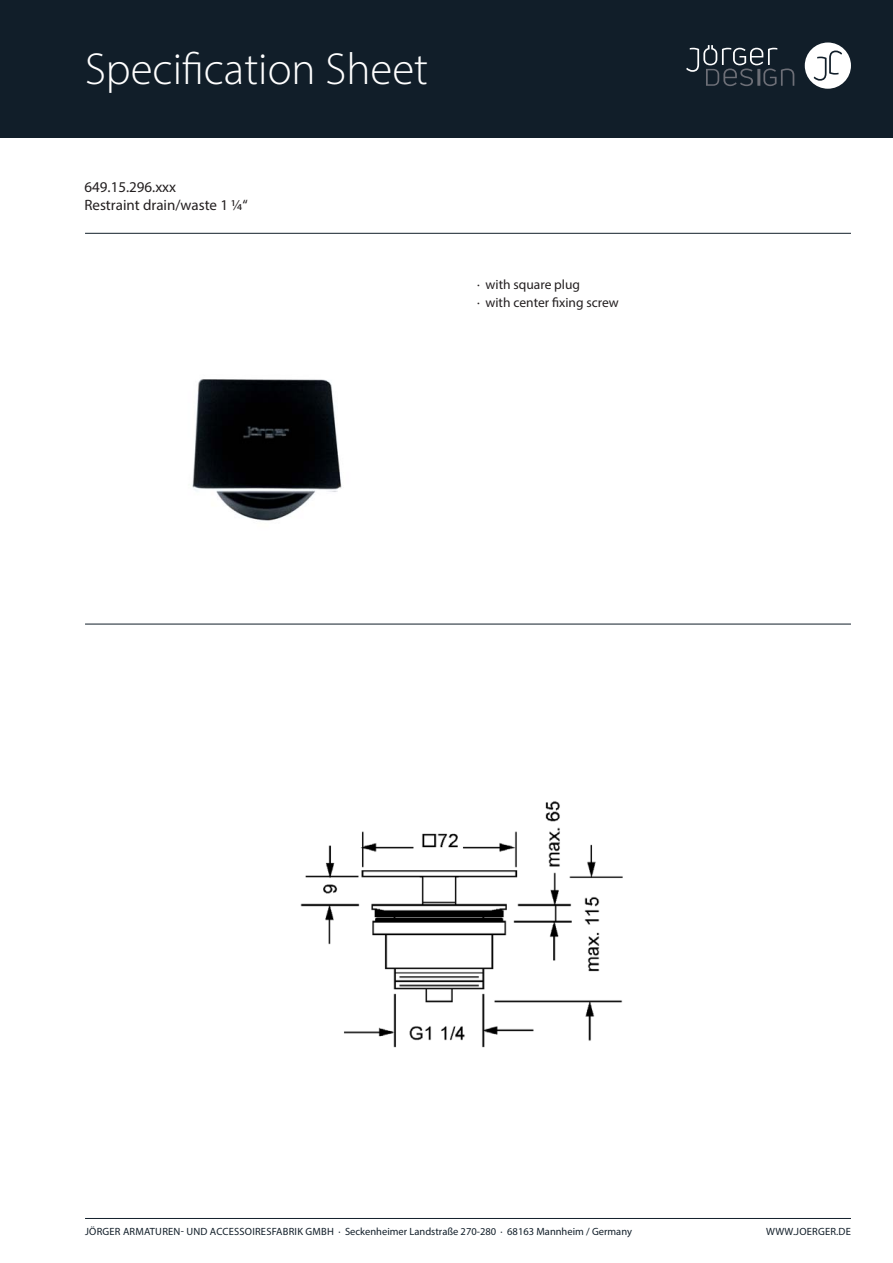
<style>
.page{position:relative;width:893px;height:1263px;background:#fff}
.page>*{position:absolute;margin:0;border:0;box-sizing:border-box;transform-origin:0 0}
.t1{font:300 45px "Myriad Pro";color:#fff}
.t2{font:15px/18px "Myriad Pro";color:#231f20}
.t3{font:13.5px/18px "Myriad Pro";color:#231f20}
.t4{font:10.5px "Myriad Pro";letter-spacing:.005em;color:#111e29}
</style>
<div class="page">
<div style="left:0;top:0;width:893px;height:138px;background:#111e29"></div>
<div style="left:805px;top:43px;width:46px;height:46px;background:#fff;border-radius:50%"></div>
<svg style="left:814px;top:51px;width:28px;height:30px"></svg>
<svg style="left:686px;top:45px;width:108px;height:41px"></svg>
<hr style="left:85px;top:1218px;width:766px;height:1px;background:#111e29">
<hr style="left:85px;top:233px;width:766px;height:1px;background:#111e29">
<hr style="left:85px;top:624px;width:766px;height:1px;background:#111e29">
<img style="left:192px;top:379px;width:150px;height:142px">
<img style="left:300px;top:801px;width:323px;height:247px">
<h1 class="t1" style="left:85px;top:52px;width:345px">Specification Sheet</h1>
<h2 class="t2" style="left:84px;top:180px;width:165px">649.15.296.xxx<br>Restraint drain/waste 1 ¼“</h2>
<p class="t3" style="left:477px;top:277px;width:143px">· with square plug<br>· with center fixing screw</p>
<p class="t4" style="left:85px;top:1228px;width:548px">JÖRGER ARMATUREN- UND ACCESSOIRESFABRIK GMBH · Seckenheimer Landstraße 270-280 · 68163 Mannheim / Germany</p>
<p class="t4" style="left:766px;top:1228px;width:86px">WWW.JOERGER.DE</p>
</div>
